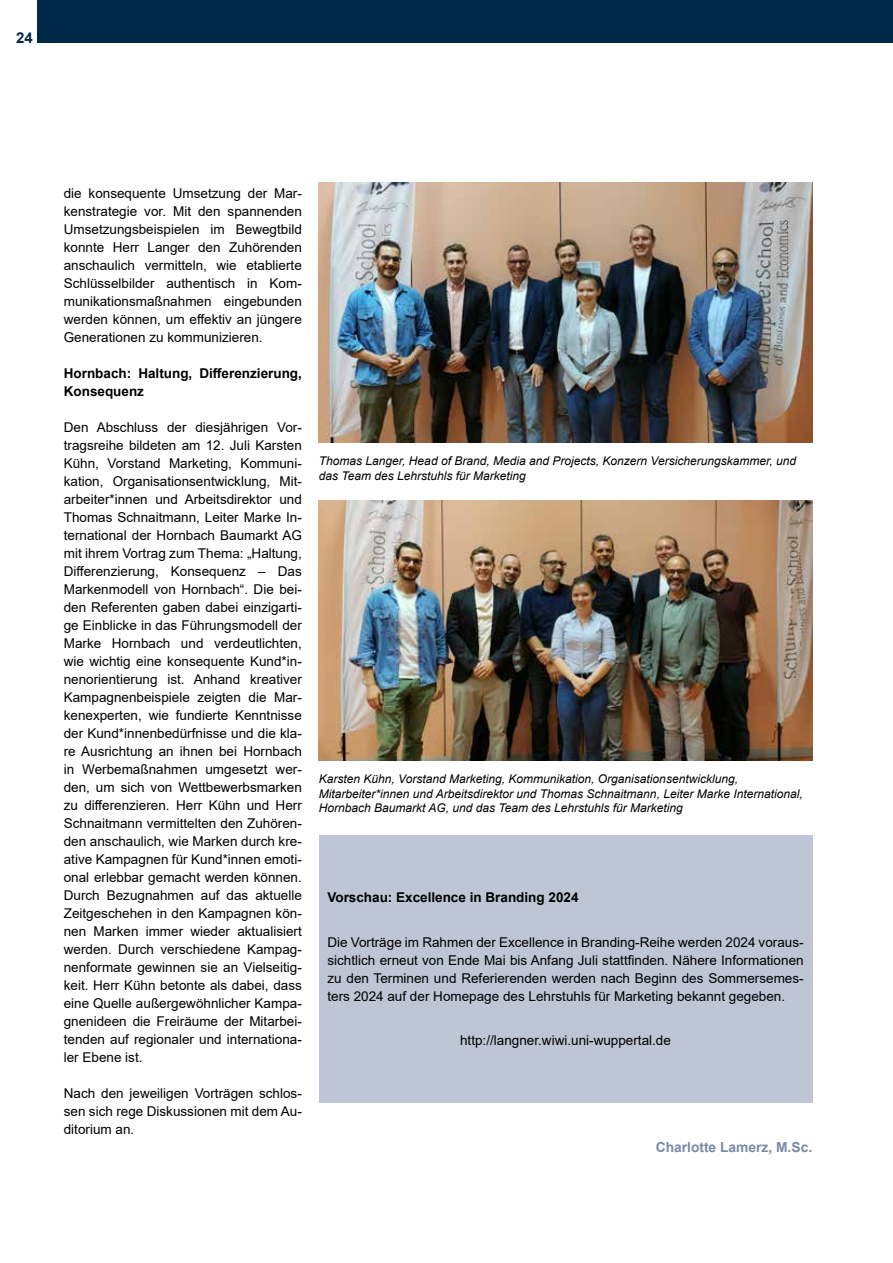
<style>
.page{position:relative;width:893px;height:1263px;background:#fff}
.page>*{position:absolute;margin:0;border:0;box-sizing:border-box;transform-origin:0 0}
.t1{font:700 15px "Arial";color:#002847}
.t2{font:700 13.8px "Arial";color:#798aa5}
.t3{font:13.5px/18px "Arial";color:#000;text-align:justify}
.t4{font:700 13.5px/18px "Arial";color:#000}
.t5{font:italic 12px/14.4px "Arial";color:#000}
</style>
<div class="page">
<div style="left:37px;top:0;width:856px;height:43px;background:#002847"></div>
<img style="left:319px;top:183px;width:493px;height:259px">
<img style="left:319px;top:501px;width:493px;height:259px">
<div style="left:319px;top:835px;width:493px;height:268px;background:#bec5d5"></div>
<p class="t1" style="left:16px;top:27px;width:18px">24</p>
<p class="t3" style="left:64px;top:184px;width:240px">die konsequente Umsetzung der Mar&shy;kenstrategie vor. Mit den spannenden Umsetzungsbeispielen im Bewegtbild konnte Herr Langer den Zuhörenden anschaulich vermitteln, wie etablierte Schlüsselbilder authentisch in Kom&shy;munikationsmaßnahmen eingebunden werden können, um effektiv an jüngere Generationen zu kommunizieren.</p>
<p class="t4" style="left:64px;top:364px;width:240px">Hornbach: Haltung, Differenzierung,<br>Konsequenz</p>
<p class="t3" style="left:64px;top:418px;width:240px;text-align:left">Den Abschluss der diesjährigen Vor&shy;tragsreihe bildeten am 12. Juli Karsten Kühn, Vorstand Marketing, Kommuni&shy;kation, Organisationsentwicklung, Mit&shy;arbeiter*innen und Arbeitsdirektor und Thomas Schnaitmann, Leiter Marke In&shy;ternational der Hornbach Baumarkt AG mit ihrem Vortrag zum Thema: „Haltung, Differenzierung, Konsequenz – Das Markenmodell von Hornbach“. Die bei&shy;den Referenten gaben dabei einzigarti&shy;ge Einblicke in das Führungsmodell der Marke Hornbach und verdeutlichten, wie wichtig eine konsequente Kund*in&shy;nenorientierung ist. Anhand kreativer Kampagnenbeispiele zeigten die Mar&shy;kenexperten, wie fundierte Kenntnisse der Kund*innenbedürfnisse und die kla&shy;re Ausrichtung an ihnen bei Hornbach in Werbemaßnahmen umgesetzt wer&shy;den, um sich von Wettbewerbsmarken zu differenzieren. Herr Kühn und Herr Schnaitmann vermittelten den Zuhören&shy;den anschaulich, wie Marken durch kre&shy;ative Kampagnen für Kund*innen emoti&shy;onal erlebbar gemacht werden können.<br>Durch Bezugnahmen auf das aktuelle Zeitgeschehen in den Kampagnen kön&shy;nen Marken immer wieder aktualisiert werden. Durch verschiedene Kampag&shy;nenformate gewinnen sie an Vielseitig&shy;keit. Herr Kühn betonte als dabei, dass eine Quelle außergewöhnlicher Kampa&shy;gnenideen die Freiräume der Mitarbei&shy;tenden auf regionaler und internationa&shy;ler Ebene ist.</p>
<p class="t3" style="left:64px;top:1084px;width:240px">Nach den jeweiligen Vorträgen schlos&shy;sen sich rege Diskussionen mit dem Au&shy;ditorium an.</p>
<p class="t5" style="left:319px;top:454px;width:479px">Thomas Langer, Head of Brand, Media and Projects, Konzern Versicherungskammer, und das Team des Lehrstuhls für Marketing</p>
<p class="t5" style="left:319px;top:772px;width:485px">Karsten Kühn, Vorstand Marketing, Kommunikation, Organisationsentwicklung,<br>Mitarbeiter*innen und Arbeitsdirektor und Thomas Schnaitmann, Leiter Marke International,<br>Hornbach Baumarkt AG, und das Team des Lehrstuhls für Marketing</p>
<p class="t4" style="left:327px;top:889px;width:253px">Vorschau: Excellence in Branding 2024</p>
<p class="t3" style="left:327px;top:933px;width:478px">Die Vorträge im Rahmen der Excellence in Branding-Reihe werden 2024 voraus&shy;sichtlich erneut von Ende Mai bis Anfang Juli stattfinden. Nähere Informationen zu den Terminen und Referierenden werden nach Beginn des Sommersemes&shy;ters 2024 auf der Homepage des Lehrstuhls für Marketing bekannt gegeben.</p>
<p class="t3" style="left:460px;top:1031px;width:212px">http://langner.wiwi. uni-wuppertal.de</p>
<p class="t2" style="left:656px;top:1137px;width:158px">Charlotte Lamerz, M.Sc.</p>
</div>
